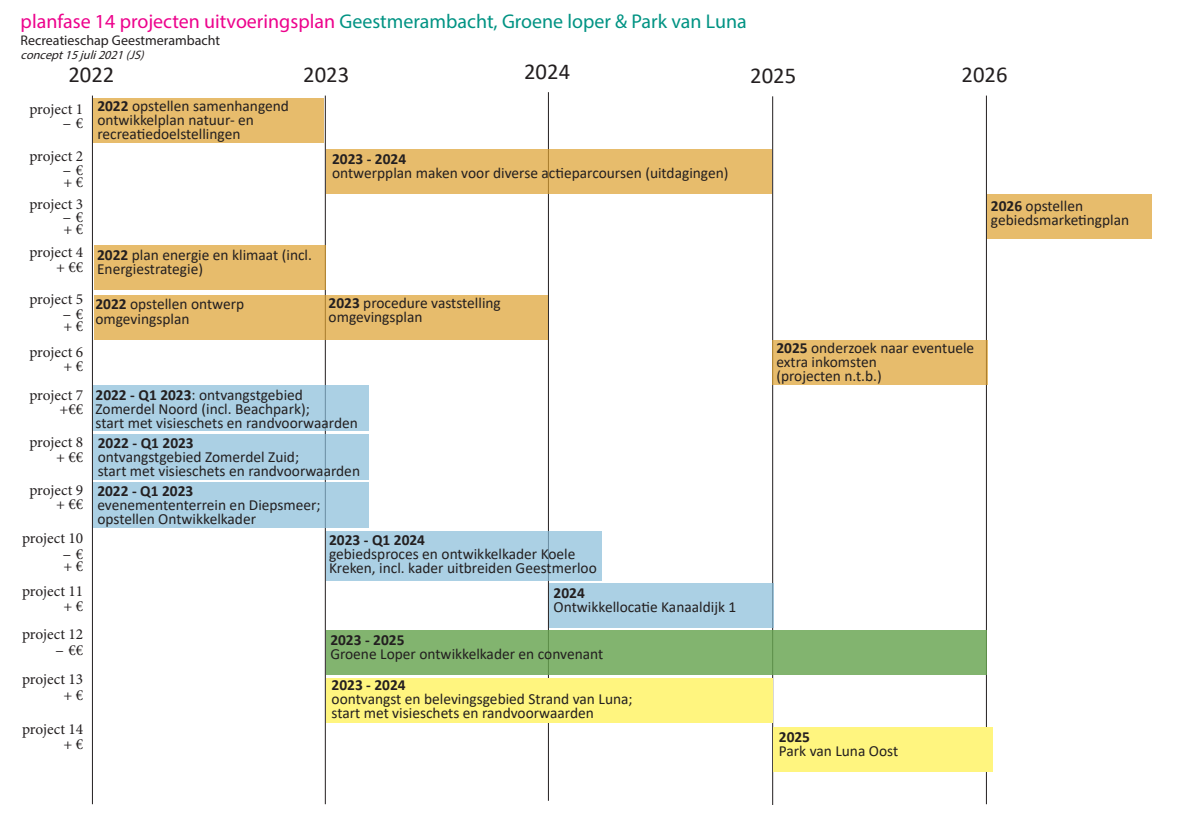
<style>
.page{position:relative;width:1180px;height:835px;background:#fff}
.page>*{position:absolute;margin:0;border:0;box-sizing:border-box;transform-origin:0 0}
.t1{font:22.68px "Calibri";color:#231f20}
.t2{font:19.95px "Myriad Pro";color:#009383}
.t3{font:15.4px/14px "Calibri";color:#231f20}
.t4{font:15.4px "Minion Pro";color:#231f20}
.t5{font:700 15.4px "Calibri";color:#231f20}
.t6{font:15.4px "Minion Pro";color:#231f20;scale:2 1}
.t7{font:14px "Myriad Pro";color:#231f20}
.t8{font:italic 12.25px "Myriad Pro";color:#231f20}
.s1{color:#ed028c}
.s2{font-weight:700}
</style>
<div class="page">
<hr style="left:325px;top:96px;width:1px;height:708px;background:#231f20">
<hr style="left:548px;top:92px;width:1px;height:708px;background:#231f20">
<hr style="left:772px;top:96px;width:1px;height:708px;background:#231f20">
<hr style="left:986px;top:96px;width:1px;height:708px;background:#231f20">
<div style="left:326px;top:149px;width:446px;height:45px;background:#e7bc6c"></div>
<div style="left:326px;top:630px;width:660px;height:44px;background:#82b46f"></div>
<div style="left:326px;top:531px;width:275px;height:49px;background:#abd0e4"></div>
<div style="left:549px;top:582px;width:224px;height:45px;background:#abd0e4"></div>
<div style="left:94px;top:295px;width:230px;height:45px;background:#e7bc6c"></div>
<div style="left:94px;top:245px;width:232px;height:45px;background:#e7bc6c"></div>
<div style="left:987px;top:194px;width:164px;height:44px;background:#e7bc6c"></div>
<div style="left:93px;top:98px;width:231px;height:45px;background:#e7bc6c"></div>
<div style="left:93px;top:385px;width:275px;height:46px;background:#abd0e4"></div>
<div style="left:93px;top:433px;width:275px;height:46px;background:#abd0e4"></div>
<div style="left:93px;top:482px;width:275px;height:46px;background:#abd0e4"></div>
<div style="left:326px;top:678px;width:446px;height:45px;background:#fff57f"></div>
<hr style="left:92px;top:96px;width:1px;height:708px;background:#231f20">
<div style="left:773px;top:727px;width:219px;height:44px;background:#fff57f"></div>
<div style="left:325px;top:295px;width:223px;height:44px;background:#e7bc6c"></div>
<div style="left:772px;top:340px;width:215px;height:44px;background:#e7bc6c"></div>
<p class="t2" style="left:21px;top:9px;width:727px"><span class="s1">planfase 14 projecten uitvoeringsplan</span> Geestmerambacht, Groene loper &amp; Park van Luna</p>
<p class="t7" style="left:21px;top:32px;width:201px">Recreatieschap Geestmerambacht</p>
<p class="t8" style="left:21px;top:48px;width:128px">concept15juli2021(JS)</p>
<p class="t1" style="left:68px;top:59px;width:47px">2022</p>
<p class="t1" style="left:303px;top:59px;width:47px">2023</p>
<p class="t1" style="left:524px;top:55px;width:47px">2024</p>
<p class="t1" style="left:750px;top:60px;width:47px">2025</p>
<p class="t1" style="left:961px;top:59px;width:47px">2026</p>
<p class="t4" style="left:29px;top:98px;width:55px">project 1</p>
<p class="t4" style="left:29px;top:146px;width:55px">project 2</p>
<p class="t4" style="left:29px;top:194px;width:55px">project 3</p>
<p class="t4" style="left:29px;top:241px;width:55px">project 4</p>
<p class="t4" style="left:29px;top:289px;width:55px">project 5</p>
<p class="t4" style="left:29px;top:341px;width:55px">project 6</p>
<p class="t4" style="left:29px;top:384px;width:55px">project 7</p>
<p class="t4" style="left:29px;top:432px;width:55px">project 8</p>
<p class="t4" style="left:29px;top:479px;width:55px">project 9</p>
<p class="t4" style="left:22px;top:527px;width:63px">project 10</p>
<p class="t4" style="left:22px;top:581px;width:63px">project 11</p>
<p class="t4" style="left:22px;top:624px;width:63px">project 12</p>
<p class="t4" style="left:22px;top:668px;width:63px">project 13</p>
<p class="t4" style="left:22px;top:719px;width:63px">project 14</p>
<p class="t6" style="left:61px;top:113px;width:12px">- €</p>
<p class="t6" style="left:61px;top:159px;width:12px">- €</p>
<p class="t4" style="left:64px;top:172px;width:21px">+ €</p>
<p class="t6" style="left:61px;top:206px;width:12px">- €</p>
<p class="t4" style="left:64px;top:219px;width:21px">+ €</p>
<p class="t4" style="left:56px;top:256px;width:29px">+ €€</p>
<p class="t6" style="left:61px;top:303px;width:12px">- €</p>
<p class="t4" style="left:64px;top:316px;width:21px">+ €</p>
<p class="t4" style="left:64px;top:356px;width:21px">+ €</p>
<p class="t4" style="left:60px;top:399px;width:25px">+€€</p>
<p class="t4" style="left:56px;top:446px;width:29px">+ €€</p>
<p class="t4" style="left:56px;top:494px;width:29px">+ €€</p>
<p class="t6" style="left:61px;top:543px;width:12px">- €</p>
<p class="t4" style="left:64px;top:556px;width:21px">+ €</p>
<p class="t4" style="left:64px;top:596px;width:21px">+ €</p>
<p class="t6" style="left:54px;top:639px;width:16px">- €€</p>
<p class="t4" style="left:64px;top:684px;width:21px">+ €</p>
<p class="t4" style="left:64px;top:734px;width:21px">+ €</p>
<p class="t3" style="left:97px;top:99px;width:193px"><span class="s2">2022</span> opstellen samenhangend ontwikkelplan natuur- en recreatiedoelstellingen</p>
<p class="t5" style="left:332px;top:147px;width:76px">2023 - 2024</p>
<p class="t3" style="left:332px;top:165px;width:398px">ontwerpplan maken voor diverse actieparcoursen (uitdagingen)</p>
<p class="t3" style="left:97px;top:247px;width:216px"><span class="s2">2022</span> plan energie en klimaat (incl.<br>Energiestrategie)</p>
<p class="t3" style="left:95px;top:296px;width:150px;line-height:15.4px"><span class="s2">2022</span> opstellen ontwerp omgevingsplan</p>
<p class="t3" style="left:328px;top:295px;width:174px"><span class="s2">2023</span> procedure vaststelling omgevingsplan</p>
<p class="t3" style="left:96px;top:387px;width:209px"><span class="s2">2022 - Q1 2023</span>: ontvangstgebied</p>
<p class="t3" style="left:96px;top:401px;width:216px">Zomerdel Noord (incl. Beachpark);</p>
<p class="t3" style="left:96px;top:415px;width:264px">start met visieschets en randvoorwaarden</p>
<p class="t5" style="left:98px;top:432px;width:97px">2022 - Q1 2023</p>
<p class="t3" style="left:98px;top:449px;width:203px">ontvangstgebied Zomerdel Zuid;</p>
<p class="t3" style="left:98px;top:463px;width:264px">start met visieschets en randvoorwaarden</p>
<p class="t5" style="left:97px;top:479px;width:97px">2022 - Q1 2023</p>
<p class="t3" style="left:97px;top:497px;width:225px">evenemententerrein en Diepsmeer; opstellen Ontwikkelkader</p>
<p class="t5" style="left:329px;top:528px;width:97px">2023 - Q1 2024</p>
<p class="t3" style="left:329px;top:546px;width:269px">gebiedsproces en ontwikkelkader Koele<br>Kreken, incl. kader uitbreiden Geestmerloo</p>
<p class="t5" style="left:553px;top:581px;width:33px">2024</p>
<p class="t3" style="left:553px;top:599px;width:184px">Ontwikkellocatie Kanaaldijk 1</p>
<p class="t5" style="left:330px;top:628px;width:76px">2023 - 2025</p>
<p class="t3" style="left:330px;top:646px;width:274px">Groene Loper ontwikkelkader en convenant</p>
<p class="t5" style="left:331px;top:673px;width:76px">2023 - 2024</p>
<p class="t3" style="left:331px;top:691px;width:303px">oontvangst en belevingsgebied Strand van Luna;</p>
<p class="t3" style="left:331px;top:705px;width:264px">start met visieschets en randvoorwaarden</p>
<p class="t3" style="left:991px;top:198px;width:140px"><span class="s2">2026</span> opstellen gebiedsmarketingplan</p>
<p class="t3" style="left:776px;top:341px;width:199px"><span class="s2">2025</span> onderzoek naar eventuele extra inkomsten</p>
<p class="t3" style="left:776px;top:369px;width:107px">(projecten n.t.b.)</p>
<p class="t5" style="left:779px;top:726px;width:33px">2025</p>
<p class="t3" style="left:779px;top:743px;width:121px">Park van Luna Oost</p>
</div>
